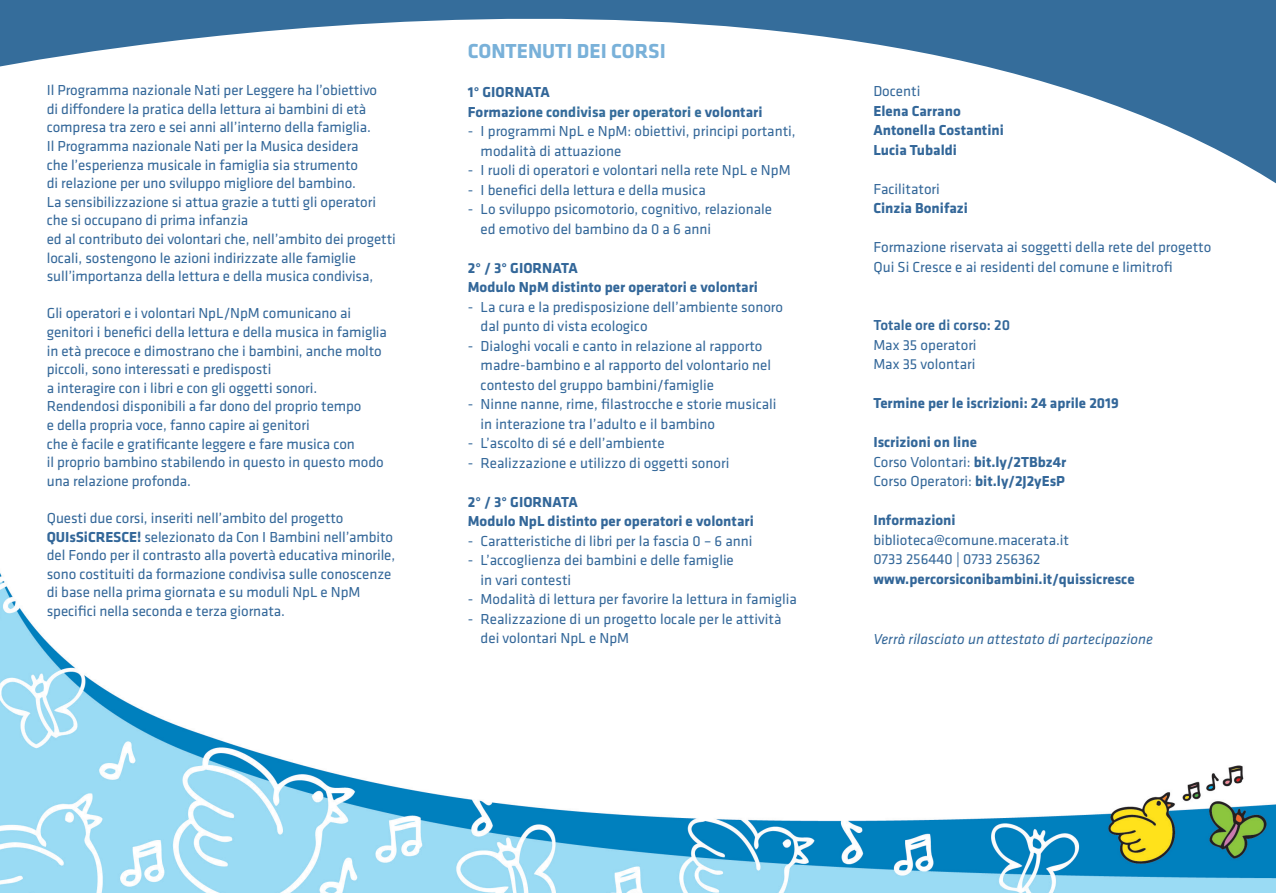
<style>
.page{position:relative;width:1276px;height:893px;background:#fff}
.page>*{position:absolute;margin:0;border:0;box-sizing:border-box;transform-origin:0 0}
.t1{font:700 21px "Klavika";color:#79b1d9}
.t2{font:15px/18.6px "Klavika";letter-spacing:-.005em;color:#336799}
.t3{font:700 15px "Klavika";color:#336799}
.t4{font:italic 15px "Klavika";color:#336799}
.t5{font:700 15px "Klavika";color:#356d9b}
.t6{font:500 15px "Klavika";color:#336799}
.s1{font-weight:700}
.s2{color:#336799}
</style>
<div class="page">
<img style="left:0;top:573px;width:1276px;height:320px">
<svg style="left:0;top:0;width:1276px;height:184px"></svg>
<p class="t2" style="left:47px;top:81px;width:332px">Il Programma nazionale Nati per Leggere ha l’obiettivo di diffondere la pratica della lettura ai bambini di età compresa tra zero e sei anni all’interno della famiglia.</p>
<p class="t2" style="left:47px;top:137px;width:313px">Il Programma nazionale Nati per la Musica desidera</p>
<p class="t2" style="left:47px;top:156px;width:313px">che l’esperienza musicale in famiglia sia strumento</p>
<p class="t2" style="left:47px;top:174px;width:311px">di relazione per uno sviluppo migliore del bambino.</p>
<p class="t2" style="left:47px;top:193px;width:331px">La sensibilizzazione si attua grazie a tutti gli operatori</p>
<p class="t2" style="left:47px;top:211px;width:203px">che si occupano di prima infanzia</p>
<p class="t2" style="left:47px;top:230px;width:350px">ed al contributo dei volontari che, nell’ambito dei progetti locali, sostengono le azioni indirizzate alle famiglie sull’importanza della lettura e della musica condivisa,</p>
<p class="t2" style="left:47px;top:304px;width:342px">Gli operatori e i volontari NpL/NpM comunicano ai genitori i benefici della lettura e della musica in famiglia in età precoce e dimostrano che i bambini, anche molto piccoli, sono interessati e predisposti</p>
<p class="t2" style="left:47px;top:379px;width:272px">a interagire con i libri e con gli oggetti sonori.</p>
<p class="t2" style="left:47px;top:397px;width:316px">Rendendosi disponibili a far dono del proprio tempo</p>
<p class="t2" style="left:47px;top:416px;width:264px">e della propria voce, fanno capire ai genitori</p>
<p class="t2" style="left:47px;top:435px;width:310px">che è facile e gratificante leggere e fare musica con</p>
<p class="t2" style="left:47px;top:453px;width:338px">il proprio bambino stabilendo in questo in questo modo una relazione profonda.</p>
<p class="t2" style="left:47px;top:509px;width:350px">Questi due corsi, inseriti nell’ambito del progetto <span class="s1">QUIsSiCRESCE!</span> selezionato da Con I Bambini nell’ambito del Fondo per il contrasto alla povertà educativa minorile, sono costituiti da formazione condivisa sulle conoscenze di base nella prima giornata e su moduli NpL e NpM specifici nella seconda e terza giornata.</p>
<p class="t1" style="left:468px;top:40px;width:199px">CONTENUTI DEI CORSI</p>
<p class="t3" style="left:468px;top:84px;width:84px">1° GIORNATA</p>
<p class="t5" style="left:468px;top:104px;width:296px"><span class="s2">Formazion</span>e condivisa per operatori e <span class="s2">volontari</span></p>
<p class="t2" style="left:480px;top:122px;width:316px;line-height:19.5px;text-indent:-13px">- I programmi NpL e NpM: obiettivi, principi portanti, modalità di attuazione</p>
<p class="t2" style="left:468px;top:161px;width:324px">- I ruoli di operatori e volontari nella rete NpL e NpM</p>
<p class="t2" style="left:468px;top:181px;width:239px">- I benefici della lettura e della musica</p>
<p class="t2" style="left:480px;top:200px;width:293px;line-height:19.5px;text-indent:-13px">- Lo sviluppo psicomotorio, cognitivo, relazionale ed emotivo del bambino da 0 a 6 anni</p>
<p class="t3" style="left:468px;top:260px;width:111px">2° / 3° GIORNATA</p>
<p class="t3" style="left:468px;top:279px;width:292px">Modulo NpM distinto per operatori e volontari</p>
<p class="t2" style="left:480px;top:297px;width:304px;line-height:19.5px;text-indent:-13px">- La cura e la predisposizione dell’ambiente sonoro dal punto di vista ecologico</p>
<p class="t2" style="left:480px;top:336px;width:292px;line-height:19.5px;text-indent:-13px">- Dialoghi vocali e canto in relazione al rapporto madre-bambino e al rapporto del volontario nel contesto del gruppo bambini/famiglie</p>
<p class="t2" style="left:480px;top:395px;width:297px;line-height:19.5px;text-indent:-13px">- Ninne nanne, rime, filastrocche e storie musicali in interazione tra l’adulto e il bambino</p>
<p class="t2" style="left:468px;top:434px;width:198px">- L’ascolto di sé e dell’ambiente</p>
<p class="t2" style="left:468px;top:454px;width:263px">- Realizzazione e utilizzo di oggetti sonori</p>
<p class="t3" style="left:468px;top:494px;width:111px">2° / 3° GIORNATA</p>
<p class="t3" style="left:468px;top:513px;width:287px">Modulo NpL distinto per operatori e volontari</p>
<p class="t2" style="left:468px;top:532px;width:286px">- Caratteristiche di libri per la fascia 0 – 6 anni</p>
<p class="t2" style="left:480px;top:551px;width:255px;line-height:19.5px;text-indent:-13px">- L’accoglienza dei bambini e delle famiglie in vari contesti</p>
<p class="t2" style="left:468px;top:590px;width:330px">- Modalità di lettura per favorire la lettura in famiglia</p>
<p class="t2" style="left:480px;top:609px;width:302px;line-height:19.5px;text-indent:-13px">- Realizzazione di un progetto locale per le attività dei volontari NpL e NpM</p>
<p class="t2" style="left:873px;top:82px;width:49px">Docenti</p>
<p class="t3" style="left:873px;top:103px;width:89px">Elena Carrano</p>
<p class="t3" style="left:873px;top:122px;width:132px">Antonella Costantini</p>
<p class="t3" style="left:873px;top:142px;width:85px">Lucia Tubaldi</p>
<p class="t2" style="left:873px;top:180px;width:68px">Facilitatori</p>
<p class="t3" style="left:873px;top:200px;width:96px">Cinzia Bonifazi</p>
<p class="t2" style="left:873px;top:238px;width:339px;line-height:19.5px">Formazione riservata ai soggetti della rete del progetto<br>Qui Si Cresce e ai residenti del comune e limitrofi</p>
<p class="t6" style="left:873px;top:317px;width:138px">Totale ore di corso: 20</p>
<p class="t2" style="left:873px;top:336px;width:105px">Max 35 operatori</p>
<p class="t2" style="left:873px;top:355px;width:103px">Max 35 volontari</p>
<p class="t3" style="left:873px;top:395px;width:247px">Termine per le iscrizioni: 24 aprile 2019</p>
<p class="t3" style="left:873px;top:434px;width:105px">Iscrizioni on line</p>
<p class="t2" style="left:873px;top:453px;width:194px">Corso Volontari: <span class="s1">bit.ly/2TBbz4r</span></p>
<p class="t2" style="left:873px;top:472px;width:193px">Corso Operatori: <span class="s1">bit.ly/2J2yEsP</span></p>
<p class="t3" style="left:873px;top:512px;width:84px">Informazioni</p>
<p class="t2" style="left:873px;top:531px;width:197px">biblioteca@comune.macerata.it</p>
<p class="t2" style="left:873px;top:550px;width:169px">0733 256440 | 0733 256362</p>
<p class="t3" style="left:873px;top:571px;width:263px">www.percorsiconibambini.it/quissicresce</p>
<p class="t4" style="left:873px;top:631px;width:281px">Verrà rilasciato un attestato di partecipazione</p>
</div>
